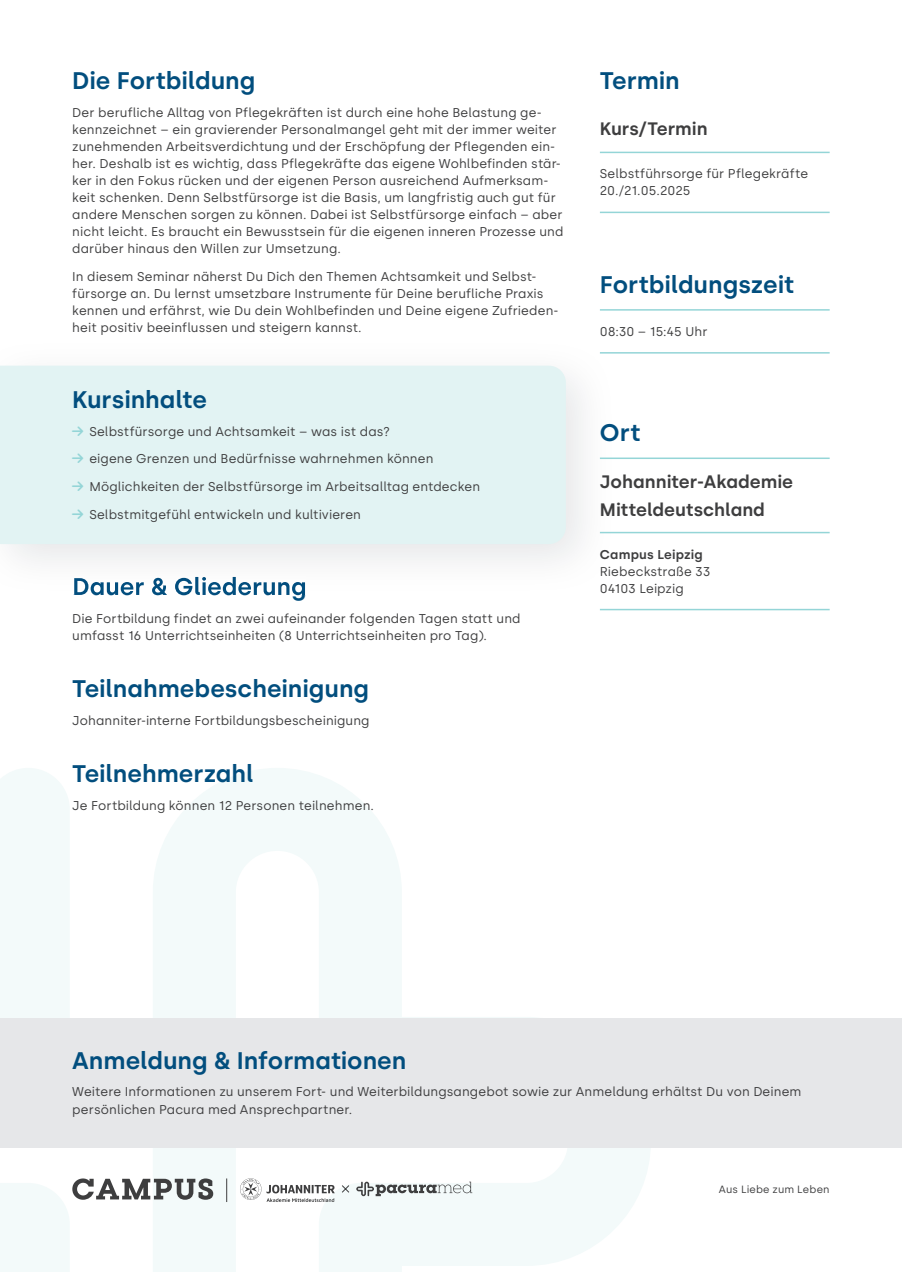
<style>
.page{position:relative;width:902px;height:1272px;background:#fff}
.page>*{position:absolute;margin:0;border:0;box-sizing:border-box;transform-origin:0 0}
.t1{font:600 24px "Silka";color:#024e7e}
.t2{font:600 18px/27.6px "Silka";color:#3e3e3f}
.t3{font:12.75px/17px "Silka";letter-spacing:.01em;color:#3e3e3f}
.t4{font:600 12.75px "Silka";letter-spacing:.015em;color:#3e3e3f}
.t5{font:10.5px "Silka";letter-spacing:.02em;color:#3e3e3f}
</style>
<div class="page">
<svg style="left:0;top:768px;width:651px;height:503px"></svg>
<svg style="left:72px;top:1178px;width:141px;height:21px"></svg>
<svg style="left:226px;top:1178px;width:124px;height:23px"></svg>
<svg style="left:356px;top:1181px;width:116px;height:15px"></svg>
<img style="left:74px;top:577px;width:231px;height:17px">
<div style="left:0;top:365px;width:566px;height:179px;background:#e2f3f3"></div>
<div style="left:0;top:1017px;width:901px;height:130px;background:#e6e7e9"></div>
<hr style="left:600px;top:152px;width:229px;height:1px;background:#94d5d7">
<hr style="left:600px;top:212px;width:229px;height:1px;background:#94d5d7">
<hr style="left:600px;top:309px;width:229px;height:1px;background:#94d5d7">
<hr style="left:600px;top:352px;width:229px;height:1px;background:#94d5d7">
<hr style="left:600px;top:457px;width:229px;height:2px;background:#94d5d7">
<hr style="left:600px;top:532px;width:229px;height:1px;background:#94d5d7">
<hr style="left:600px;top:609px;width:229px;height:1px;background:#94d5d7">
<svg style="left:72px;top:426px;width:12px;height:10px"></svg>
<svg style="left:72px;top:453px;width:12px;height:10px"></svg>
<svg style="left:72px;top:481px;width:12px;height:10px"></svg>
<svg style="left:72px;top:509px;width:12px;height:9px"></svg>
<h1 class="t1" style="left:72px;top:66px;width:184px">Die Fortbildung</h1>
<p class="t3" style="left:72px;top:104px;width:492px">Der berufliche Alltag von Pflegekräften ist durch eine hohe Belastung ge&shy;kennzeichnet – ein gravierender Personalmangel geht mit der immer weiter zunehmenden Arbeitsverdichtung und der Erschöpfung der Pflegenden ein&shy;her. Deshalb ist es wichtig, dass Pflegekräfte das eigene Wohlbefinden stär&shy;ker in den Fokus rücken und der eigenen Person ausreichend Aufmerksam&shy;keit schenken. Denn Selbstfürsorge ist die Basis, um langfristig auch gut für andere Menschen sorgen zu können. Dabei ist Selbstfürsorge einfach – aber nicht leicht. Es braucht ein Bewusstsein für die eigenen inneren Prozesse und darüber hinaus den Willen zur Umsetzung.</p>
<p class="t3" style="left:72px;top:267px;width:487px">In diesem Seminar näherst Du Dich den Themen Achtsamkeit und Selbst&shy;fürsorge an. Du lernst umsetzbare Instrumente für Deine berufliche Praxis kennen und erfährst, wie Du dein Wohlbefinden und Deine eigene Zufrieden&shy;heit positiv beeinflussen und steigern kannst.</p>
<h1 class="t1" style="left:72px;top:385px;width:136px">Kursinhalte</h1>
<p class="t3" style="left:89px;top:417px;width:392px;line-height:27.6px">Selbstfürsorge und Achtsamkeit – was ist das?<br>eigene Grenzen und Bedürfnisse wahrnehmen können Möglichkeiten der Selbstfürsorge im Arbeitsalltag entdecken Selbstmitgefühl entwickeln und kultivieren</p>
<p class="t3" style="left:72px;top:609px;width:449px">Die Fortbildung findet an zwei aufeinander folgenden Tagen statt und umfasst 16 Unterrichtseinheiten (8 Unterrichtseinheiten pro Tag).</p>
<h1 class="t1" style="left:72px;top:674px;width:298px">Teilnahmebescheinigung</h1>
<p class="t3" style="left:72px;top:711px;width:299px">Johanniter-interne Fortbildungsbescheinigung</p>
<h1 class="t1" style="left:72px;top:759px;width:183px">Teilnehmerzahl</h1>
<p class="t3" style="left:72px;top:796px;width:303px">Je Fortbildung können 12 Personen teilnehmen.</p>
<h1 class="t1" style="left:600px;top:66px;width:81px">Termin</h1>
<h2 class="t2" style="left:600px;top:115px;width:109px">Kurs/Termin</h2>
<p class="t3" style="left:600px;top:165px;width:210px">Selbstführsorge für Pflegekräfte<br>20./21.05.2025</p>
<h1 class="t1" style="left:600px;top:270px;width:196px">Fortbildungszeit</h1>
<p class="t3" style="left:600px;top:323px;width:109px">08:30 – 15:45 Uhr</p>
<h1 class="t1" style="left:600px;top:418px;width:42px">Ort</h1>
<h2 class="t2" style="left:600px;top:468px;width:195px">Johanniter-Akademie<br>Mitteldeutschland</h2>
<p class="t4" style="left:600px;top:546px;width:104px">Campus Leipzig</p>
<p class="t3" style="left:600px;top:562px;width:112px">Riebeckstraße 33<br>04103 Leipzig</p>
<h1 class="t1" style="left:72px;top:1046px;width:335px">Anmeldung &amp; Informationen</h1>
<p class="t3" style="left:72px;top:1083px;width:730px">Weitere Informationen zu unserem Fort- und Weiterbildungsangebot sowie zur Anmeldung erhältst Du von Deinem persönlichen Pacura med Ansprechpartner.</p>
<p class="t5" style="left:718px;top:1183px;width:112px">Aus Liebe zum Leben</p>
</div>
